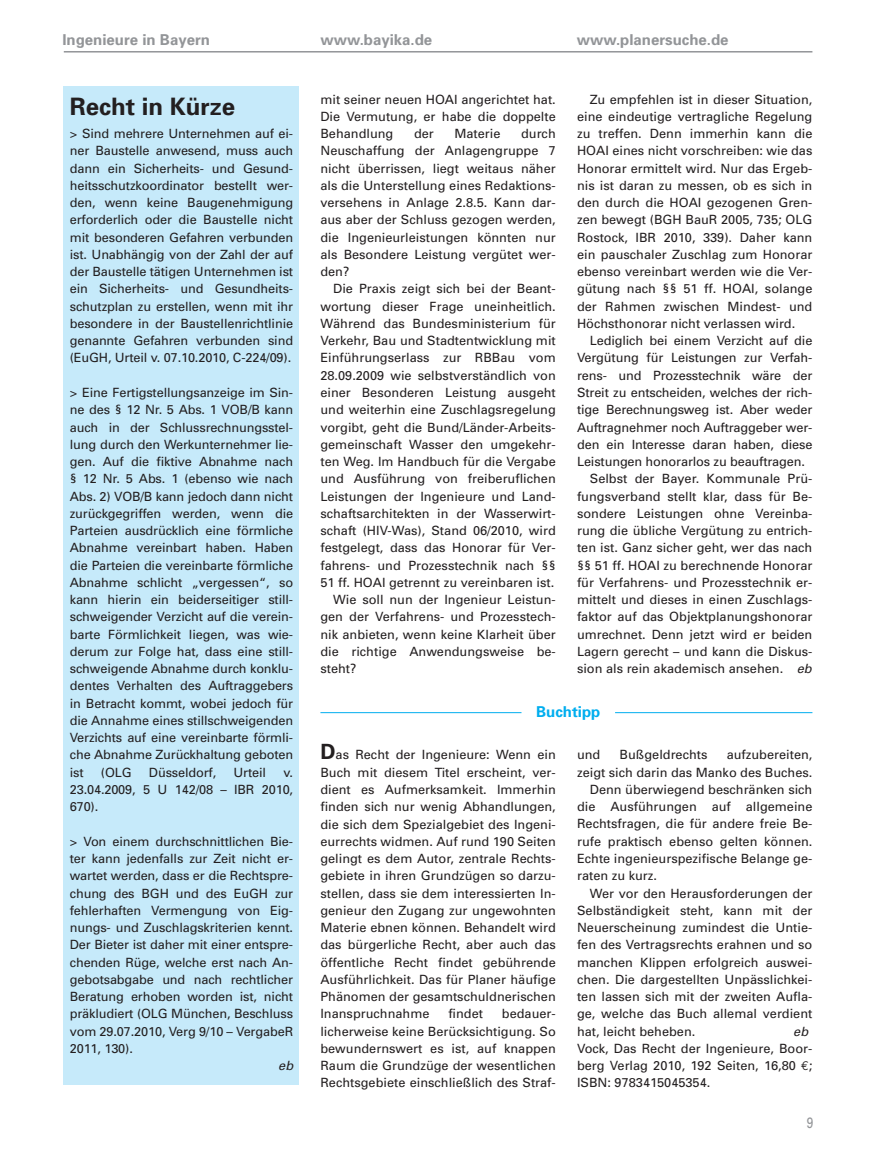
<style>
.page{position:relative;width:872px;height:1170px;background:#fff}
.page>*{position:absolute;margin:0;border:0;box-sizing:border-box;transform-origin:0 0}
.t1{font:700 24px "Univers";color:#231f20}
.t2{font:700 15px "Univers";color:#939598}
.t3{font:700 15px "Univers";color:#00aeef}
.t4{font:15px "Univers";color:#939598;scale:.8 1}
.t5{font:12.75px/17.2px "Univers";color:#231f20;text-align:justify}
.t6{font:italic 12.75px "Univers";color:#231f20}
.s1{font-style:italic}
.s2{font-weight:700;font-size:21px}
.s3{font-family:"Euro Mono"}
</style>
<div class="page">
<hr style="left:64px;top:51px;width:748px;height:2px;background:#939598">
<div style="left:64px;top:86px;width:235px;height:998px;background:#c6eafa"></div>
<hr style="left:320px;top:712px;width:201px;height:1px;background:#00aeef">
<hr style="left:615px;top:712px;width:197px;height:1px;background:#00aeef">
<p class="t2" style="left:62px;top:34px;width:149px">Ingenieure in Bayern</p>
<p class="t2" style="left:320px;top:35px;width:113px">www.bayika.de</p>
<p class="t2" style="left:577px;top:35px;width:153px">www.planersuche.de</p>
<h1 class="t1" style="left:70px;top:97px;width:167px">Recht in Kürze</h1>
<p class="t5" style="left:70px;top:126px;width:225px">&gt; Sind mehrere Unternehmen auf ei&shy;ner Baustelle anwesend, muss auch dann ein Sicherheits- und Gesund&shy;heitsschutzkoordinator bestellt wer&shy;den, wenn keine Baugenehmigung erforderlich oder die Baustelle nicht mit besonderen Gefahren verbunden ist. Unabhängig von der Zahl der auf der Baustelle tätigen Unternehmen ist ein Sicherheits- und Gesundheits&shy;schutzplan zu erstellen, wenn mit ihr besondere in der Baustellenrichtlinie genannte Gefahren verbunden sind (EuGH, Urteil v. 07.10.2010, C-224/09).</p>
<p class="t5" style="left:70px;top:385px;width:225px">&gt; Eine Fertigstellungsanzeige im Sin&shy;ne des § 12 Nr. 5 Abs. 1 VOB/B kann auch in der Schlussrechnungsstel&shy;lung durch den Werkunternehmer lie&shy;gen. Auf die fiktive Abnahme nach § 12 Nr. 5 Abs. 1 (ebenso wie nach Abs. 2) VOB/B kann jedoch dann nicht zurückgegriffen werden, wenn die Parteien ausdrücklich eine förmliche Abnahme vereinbart haben. Haben die Parteien die vereinbarte förmliche Abnahme schlicht „vergessen“, so kann hierin ein beiderseitiger still&shy;schweigender Verzicht auf die verein&shy;barte Förmlichkeit liegen, was wie&shy;derum zur Folge hat, dass eine still&shy;schweigende Abnahme durch konklu&shy;dentes Verhalten des Auftraggebers in Betracht kommt, wobei jedoch für die Annahme eines stillschweigenden Verzichts auf eine vereinbarte förmli&shy;che Abnahme Zurückhaltung geboten ist</p>
<p class="t5" style="left:101px;top:764px;width:32px">(OLG</p>
<p class="t5" style="left:149px;top:764px;width:69px">Düsseldorf,</p>
<p class="t5" style="left:233px;top:764px;width:34px">Urteil</p>
<p class="t5" style="left:70px;top:764px;width:225px;text-indent:213px">v.<br>23.04.2009, 5 U 142/08 – IBR 2010, 670).</p>
<p class="t5" style="left:70px;top:833px;width:225px">&gt; Von einem durchschnittlichen Bie&shy;ter kann jedenfalls zur Zeit nicht er&shy;wartet werden, dass er die Rechtspre&shy;chung des BGH und des EuGH zur fehlerhaften Vermengung von Eig&shy;nungs- und Zuschlagskriterien kennt.<br>Der Bieter ist daher mit einer entspre&shy;chenden Rüge, welche erst nach An&shy;gebotsabgabe und nach rechtlicher Beratung erhoben worden ist, nicht präkludiert (OLG München, Beschluss vom 29.07.2010, Verg 9/10 – VergabeR 2011, 130).</p>
<p class="t6" style="left:278px;top:1060px;width:16px">eb</p>
<p class="t5" style="left:320px;top:91px;width:237px">mit seiner neuen HOAI angerichtet hat.<br>Die Vermutung, er habe die doppelte Behandlung</p>
<p class="t5" style="left:320px;top:126px;width:237px;text-indent:201px">durch Neuschaffung der Anlagengruppe 7 nicht überrissen, liegt weitaus näher als die Unterstellung eines Redaktions&shy;versehens in Anlage 2.8.5. Kann dar&shy;aus aber der Schluss gezogen werden, die Ingenieurleistungen könnten nur als Besondere Leistung vergütet wer&shy;den?</p>
<p class="t5" style="left:333px;top:281px;width:224px">Die Praxis zeigt sich bei der Beant-</p>
<p class="t5" style="left:320px;top:298px;width:237px">wortung dieser Frage uneinheitlich.</p>
<p class="t5" style="left:320px;top:316px;width:237px">Während das Bundesministerium für</p>
<p class="t5" style="left:320px;top:333px;width:237px">Verkehr, Bau und Stadtentwicklung mit</p>
<p class="t5" style="left:320px;top:350px;width:237px">Einführungserlass zur RBBau vom</p>
<p class="t5" style="left:320px;top:367px;width:237px">28.09.2009 wie selbstverständlich von</p>
<p class="t5" style="left:320px;top:385px;width:237px">einer Besonderen Leistung ausgeht</p>
<p class="t5" style="left:320px;top:402px;width:237px">und weiterhin eine Zuschlagsregelung</p>
<p class="t5" style="left:320px;top:419px;width:237px">vorgibt, geht die Bund/Länder-Arbeits-</p>
<p class="t5" style="left:320px;top:436px;width:237px">gemeinschaft Wasser den umgekehr-</p>
<p class="t5" style="left:320px;top:454px;width:237px">ten Weg. Im Handbuch für die Vergabe</p>
<p class="t5" style="left:320px;top:471px;width:237px">und Ausführung von freiberuflichen</p>
<p class="t5" style="left:320px;top:488px;width:237px">Leistungen der Ingenieure und Land-</p>
<p class="t5" style="left:320px;top:505px;width:237px">schaftsarchitekten in der Wasserwirt-</p>
<p class="t5" style="left:320px;top:523px;width:237px">schaft (HIV-Was), Stand 06/2010, wird</p>
<p class="t5" style="left:320px;top:540px;width:237px">festgelegt, dass das Honorar für Ver-</p>
<p class="t5" style="left:320px;top:557px;width:237px">fahrens- und Prozesstechnik nach §§</p>
<p class="t5" style="left:320px;top:574px;width:235px">51 ff. HOAI getrennt zu vereinbaren ist.</p>
<p class="t5" style="left:333px;top:592px;width:224px">Wie soll nun der Ingenieur Leistun-</p>
<p class="t5" style="left:320px;top:609px;width:237px">gen der Verfahrens- und Prozesstech-</p>
<p class="t5" style="left:320px;top:626px;width:237px">nik anbieten, wenn keine Klarheit über</p>
<p class="t5" style="left:320px;top:643px;width:237px">die richtige Anwendungsweise be-</p>
<p class="t5" style="left:320px;top:661px;width:38px">steht?</p>
<p class="t5" style="left:414px;top:126px;width:21px">der</p>
<p class="t5" style="left:454px;top:126px;width:48px">Materie</p>
<p class="t5" style="left:577px;top:91px;width:237px;text-indent:13px">Zu empfehlen ist in dieser Situation, eine eindeutige vertragliche Regelung zu treffen. Denn immerhin kann die HOAI eines nicht vorschreiben: wie das Honorar ermittelt wird. Nur das Ergeb&shy;nis ist daran zu messen, ob es sich in den durch die HOAI gezogenen Gren&shy;zen bewegt (BGH BauR 2005, 735; OLG Rostock, IBR 2010, 339). Daher kann ein pauschaler Zuschlag zum Honorar ebenso vereinbart werden wie die Ver&shy;gütung nach §§ 51 ff. HOAI, solange der Rahmen zwischen Mindest- und Höchsthonorar nicht verlassen wird.</p>
<p class="t5" style="left:590px;top:333px;width:224px">Lediglich bei einem Verzicht auf die</p>
<p class="t5" style="left:577px;top:350px;width:237px">Vergütung für Leistungen zur Verfah-</p>
<p class="t5" style="left:577px;top:367px;width:237px">rens- und Prozesstechnik wäre der</p>
<p class="t5" style="left:577px;top:385px;width:237px">Streit zu entscheiden, welches der rich-</p>
<p class="t5" style="left:577px;top:402px;width:237px">tige Berechnungsweg ist. Aber weder</p>
<p class="t5" style="left:577px;top:419px;width:237px">Auftragnehmer noch Auftraggeber wer-</p>
<p class="t5" style="left:577px;top:436px;width:237px">den ein Interesse daran haben, diese</p>
<p class="t5" style="left:577px;top:454px;width:229px">Leistungen honorarlos zu beauftragen.</p>
<p class="t5" style="left:590px;top:471px;width:224px">Selbst der Bayer. Kommunale Prü-</p>
<p class="t5" style="left:577px;top:488px;width:237px">fungsverband stellt klar, dass für Be-</p>
<p class="t5" style="left:577px;top:505px;width:237px">sondere Leistungen ohne Vereinba-</p>
<p class="t5" style="left:577px;top:523px;width:237px">rung die übliche Vergütung zu entrich-</p>
<p class="t5" style="left:577px;top:540px;width:237px">ten ist. Ganz sicher geht, wer das nach</p>
<p class="t5" style="left:577px;top:557px;width:237px">§§ 51 ff. HOAI zu berechnende Honorar</p>
<p class="t5" style="left:577px;top:574px;width:237px">für Verfahrens- und Prozesstechnik er-</p>
<p class="t5" style="left:577px;top:592px;width:237px">mittelt und dieses in einen Zuschlags-</p>
<p class="t5" style="left:577px;top:609px;width:237px">faktor auf das Objektplanungshonorar</p>
<p class="t5" style="left:577px;top:626px;width:237px">umrechnet. Denn jetzt wird er beiden</p>
<p class="t5" style="left:577px;top:643px;width:237px">Lagern gerecht – und kann die Diskus-</p>
<p class="t5" style="left:577px;top:661px;width:236px">sion als rein akademisch ansehen. <span class="s1">eb</span></p>
<p class="t3" style="left:536px;top:706px;width:66px">Buchtipp</p>
<p class="t5" style="left:320px;top:747px;width:237px"><span class="s2">D</span>as Recht der Ingenieure: Wenn ein Buch mit diesem Titel erscheint, ver&shy;dient es Aufmerksamkeit. Immerhin finden sich nur wenig Abhandlungen, die sich dem Spezialgebiet des Ingeni&shy;eurrechts widmen. Auf rund 190 Seiten gelingt es dem Autor, zentrale Rechts&shy;gebiete in ihren Grundzügen so darzu&shy;stellen, dass sie dem interessierten In&shy;genieur den Zugang zur ungewohnten Materie ebnen können. Behandelt wird das bürgerliche Recht, aber auch das öffentliche Recht findet gebührende Ausführlichkeit. Das für Planer häufige Phänomen der gesamtschuldnerischen Inanspruchnahme</p>
<p class="t5" style="left:577px;top:747px;width:25px">und</p>
<p class="t5" style="left:619px;top:747px;width:89px">Bußgeldrechts</p>
<p class="t5" style="left:726px;top:747px;width:87px">aufzubereiten,</p>
<p class="t5" style="left:577px;top:764px;width:237px">zeigt sich darin das Manko des Buches.</p>
<p class="t5" style="left:590px;top:781px;width:224px">Denn überwiegend beschränken sich</p>
<p class="t5" style="left:577px;top:799px;width:237px">die Ausführungen auf allgemeine</p>
<p class="t5" style="left:577px;top:816px;width:237px">Rechtsfragen, die für andere freie Be-</p>
<p class="t5" style="left:577px;top:833px;width:237px">rufe praktisch ebenso gelten können.</p>
<p class="t5" style="left:577px;top:850px;width:237px">Echte ingenieurspezifische Belange ge-</p>
<p class="t5" style="left:577px;top:868px;width:82px">raten zu kurz.</p>
<p class="t5" style="left:590px;top:885px;width:224px">Wer vor den Herausforderungen der</p>
<p class="t5" style="left:577px;top:902px;width:237px">Selbständigkeit steht, kann mit der</p>
<p class="t5" style="left:577px;top:919px;width:237px">Neuerscheinung zumindest die Untie-</p>
<p class="t5" style="left:577px;top:937px;width:237px">fen des Vertragsrechts erahnen und so</p>
<p class="t5" style="left:577px;top:954px;width:237px">manchen Klippen erfolgreich auswei-</p>
<p class="t5" style="left:577px;top:971px;width:237px">chen. Die dargestellten Unpässlichkei-</p>
<p class="t5" style="left:577px;top:988px;width:237px">ten lassen sich mit der zweiten Aufla-</p>
<p class="t5" style="left:577px;top:1006px;width:237px">ge, welche das Buch allemal verdient</p>
<p class="t5" style="left:577px;top:1023px;width:120px">hat, leicht beheben.</p>
<p class="t6" style="left:793px;top:1026px;width:16px">eb</p>
<p class="t5" style="left:577px;top:1040px;width:237px">Vock, Das Recht der Ingenieure, Boor&shy;berg Verlag 2010, 192 Seiten, 16,80 <span class="s3">€</span>; ISBN: 9783415045354.</p>
<p class="t5" style="left:448px;top:1006px;width:36px">findet</p>
<p class="t5" style="left:320px;top:1006px;width:237px;text-indent:181px">bedauer&shy;licherweise keine Berücksichtigung. So bewundernswert es ist, auf knappen Raum die Grundzüge der wesentlichen Rechtsgebiete einschließlich des Straf-</p>
<p class="t4" style="left:806px;top:1116px;width:10px">9</p>
</div>
